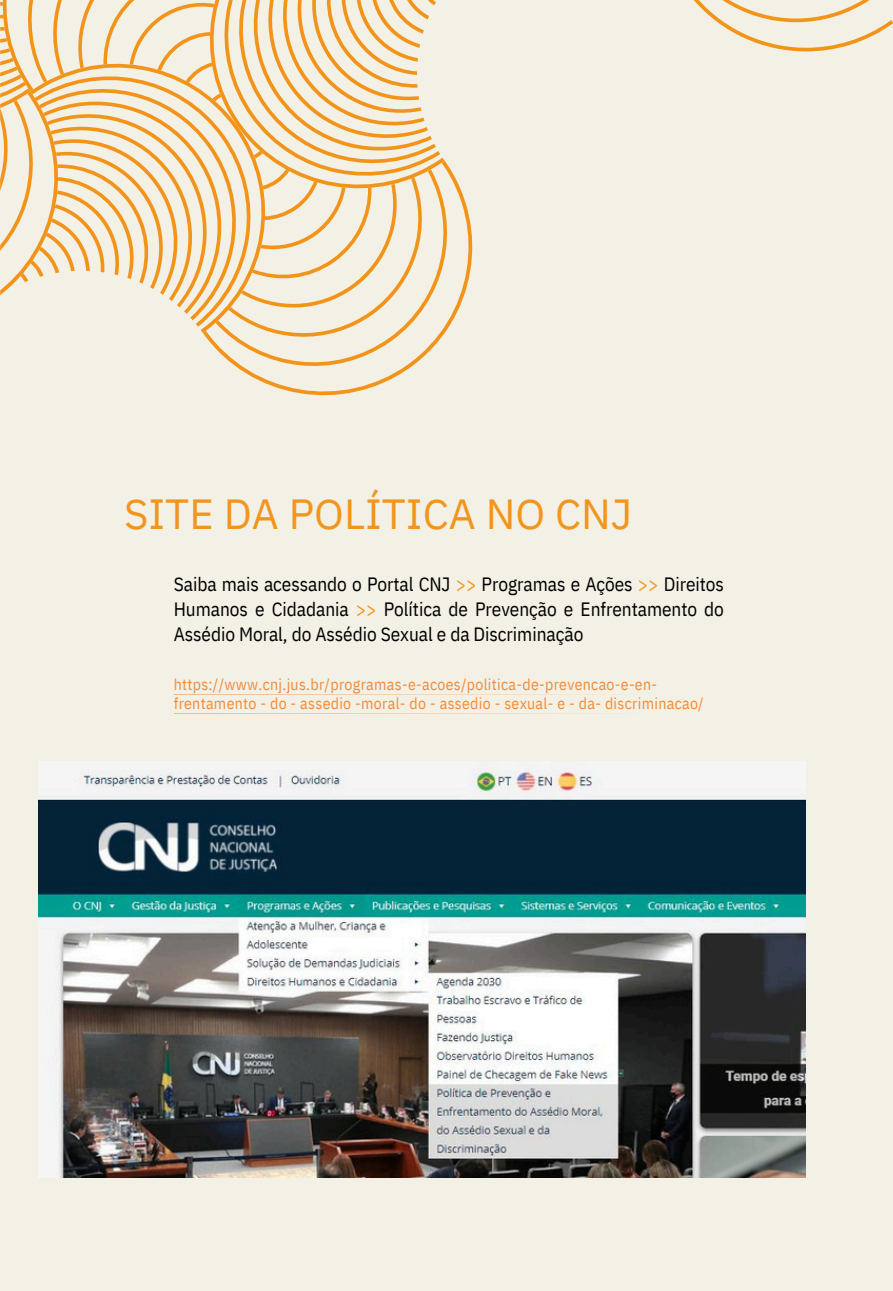
<style>
.page{position:relative;width:893px;height:1291px;background:#fff}
.page>*{position:absolute;margin:0;border:0;box-sizing:border-box;transform-origin:0 0}
.t1{font:42px "IBM Plex Sans";color:#f2951c}
.t2{font:19.25px/24.8px "IBM Plex Sans Cond";letter-spacing:-.005em;color:#000;text-align:justify}
.t3{font:15.75px/18.4px "IBM Plex Sans Cond";letter-spacing:.02em;color:#f28b39}
.s1{color:#f29419}
</style>
<div class="page">
<div style="left:0;top:0;width:892px;height:1290px;background:#f3f0e5"></div>
<hr style="left:174px;top:713px;width:484px;height:1px;background:#f28b39">
<hr style="left:174px;top:694px;width:480px;height:1px;background:#f28b39">
<svg style="left:213px;top:161px;width:260px;height:235px"></svg>
<svg style="left:215px;top:169px;width:247px;height:211px"></svg>
<svg style="left:0;top:0;width:440px;height:346px"></svg>
<svg style="left:694px;top:0;width:198px;height:51px"></svg>
<img style="left:38px;top:761px;width:767px;height:416px">
<h1 class="t1" style="left:124px;top:486px;width:509px">SITE DA POLÍTICA NO CNJ</h1>
<h2 class="t2" style="left:174px;top:571px;width:551px">Saiba mais acessando o Portal CNJ <span class="s1">&gt;&gt;</span> Programas e Ações <span class="s1">&gt;&gt;</span> Direitos Humanos e Cidadania <span class="s1">&gt;&gt;</span> Política de Prevenção e Enfrentamento do Assédio Moral, do Assédio Sexual e da Discriminação</h2>
<p class="t3" style="left:174px;top:675px;width:531px">https://www.cnj.jus.br/programas-e-acoes/politica-de-prevencao-e-en&shy;frentamento - do - assedio -moral- do - assedio - sexual- e - da- discriminacao/</p>
</div>
